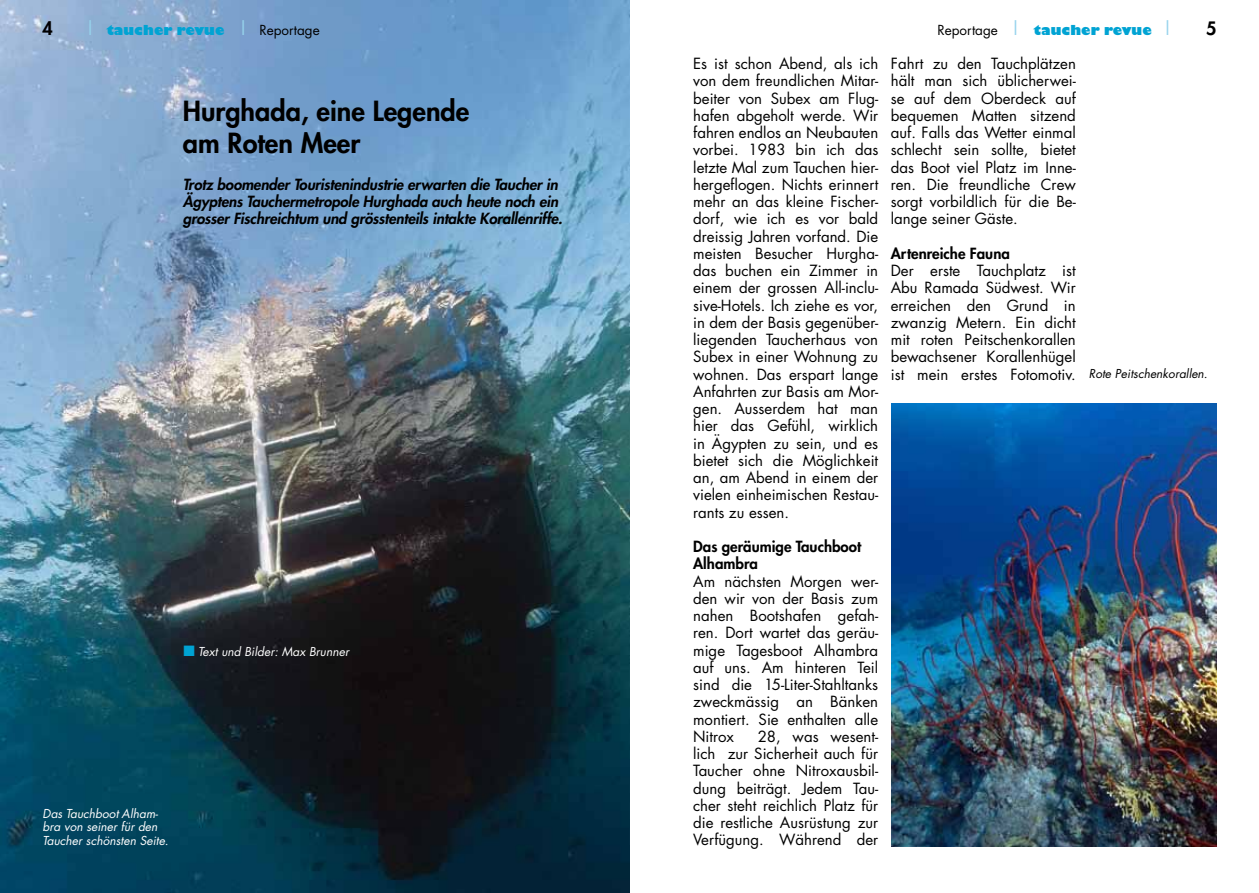
<style>
.page{position:relative;width:1259px;height:893px;background:#fff}
.page>*{position:absolute;margin:0;border:0;box-sizing:border-box;transform-origin:0 0}
.t1{font:800 27px/32.4px "Futura";color:#000}
.t2{font:800 18px "Futura";color:#000}
.t3{font:15px/17.2px "Futura";color:#000;text-align:justify}
.t4{font:italic 800 15px/17.2px "Futura";letter-spacing:-.01em;color:#000}
.t5{font:800 15px/17.2px "Futura";color:#000}
.t6{font:800 13.5px "Gill Sans";color:#00a3d3}
.t7{font:italic 12px/13.5px "Futura";color:#fff}
.s1{font-family:"Futura";font-weight:400;font-size:18px;color:#96d3ec}
.s2{font-family:"Futura";font-weight:400;color:#000}
.s3{color:#00a3d3}
.s4{font-style:italic;font-size:12px}
</style>
<div class="page">
<img style="left:0;top:0;width:629px;height:893px">
<img style="left:891px;top:404px;width:325px;height:442px">
<p class="t2" style="left:43px;top:16px;width:12px">4</p>
<p class="t6" style="left:85px;top:21px;width:236px"><span class="s1">|</span> taucher revue <span class="s1">|</span> <span class="s2">Reportage</span></p>
<h1 class="t1" style="left:183px;top:95px;width:288px">Hurghada, eine Legende am Roten Meer</h1>
<p class="t4" style="left:183px;top:176px;width:381px">Trotz boomender Touristenindustrie erwarten die Taucher in<br>Ägyptens Tauchermetropole Hurghada auch heute noch ein grosser Fischreichtum und grösstenteils intakte Korallenriffe.</p>
<p class="t7" style="left:183px;top:644px;width:167px"><span class="s3">■</span> Text und Bilder: Max Brunner</p>
<p class="t7" style="left:43px;top:806px;width:128px">Das Tauchboot Alham&shy;bra von seiner für den<br>Taucher schönsten Seite.</p>
<p class="t3" style="left:693px;top:55px;width:187px">Es ist schon Abend, als ich von dem freundlichen Mitar&shy;beiter von Subex am Flug&shy;hafen abgeholt werde. Wir fahren endlos an Neubauten vorbei. 1983 bin ich das letzte Mal zum Tauchen hier&shy;hergeflogen. Nichts erinnert mehr an das kleine Fischer&shy;dorf, wie ich es vor bald dreissig Jahren vorfand. Die meisten Besucher Hurgha&shy;das buchen ein Zimmer in einem der grossen All-inclu&shy;sive-Hotels. Ich ziehe es vor, in dem der Basis gegenüber&shy;liegenden Taucherhaus von Subex in einer Wohnung zu wohnen. Das erspart lange Anfahrten zur Basis am Mor&shy;gen. Ausserdem hat man hier das Gefühl, wirklich in Ägypten zu sein, und es bietet sich die Möglichkeit an, am Abend in einem der vielen einheimischen Restau&shy;rants zu essen.</p>
<p class="t5" style="left:693px;top:538px;width:169px">Das geräumige Tauchboot<br>Alhambra</p>
<p class="t3" style="left:693px;top:572px;width:187px">Am nächsten Morgen wer&shy;den wir von der Basis zum nahen Bootshafen gefah&shy;ren. Dort wartet das geräu&shy;mige Tagesboot Alhambra auf uns. Am hinteren Teil sind die 15-Liter-Stahltanks zweckmässig an Bänken montiert. Sie enthalten alle Nitrox</p>
<p class="t3" style="left:693px;top:727px;width:186px;text-indent:65px">28, was wesent&shy;lich zur Sicherheit auch für Taucher ohne Nitroxausbil&shy;dung beiträgt. Jedem Tau&shy;cher steht reichlich Platz für die restliche Ausrüstung zur Verfügung. Während der</p>
<p class="t6" style="left:937px;top:21px;width:237px"><span class="s2">Reportage</span> <span class="s1">|</span> taucher revue <span class="s1">|</span></p>
<p class="t2" style="left:1206px;top:16px;width:12px">5</p>
<p class="t3" style="left:891px;top:55px;width:187px">Fahrt zu den Tauchplätzen hält man sich üblicherwei&shy;se auf dem Oberdeck auf bequemen Matten sitzend auf. Falls das Wetter einmal schlecht sein sollte, bietet das Boot viel Platz im Inne&shy;ren. Die freundliche Crew sorgt vorbildlich für die Be&shy;lange seiner Gäste.</p>
<p class="t5" style="left:891px;top:245px;width:121px">Artenreiche Fauna</p>
<p class="t3" style="left:891px;top:262px;width:318px;text-align:left">Der erste Tauchplatz ist<br>Abu Ramada Südwest. Wir<br>erreichen den Grund in<br>zwanzig Metern. Ein dicht<br>mit roten Peitschenkorallen<br>bewachsener Korallenhügel<br>ist mein erstes Fotomotiv. <span class="s4">Rote Peitschenkorallen.</span></p>
</div>
